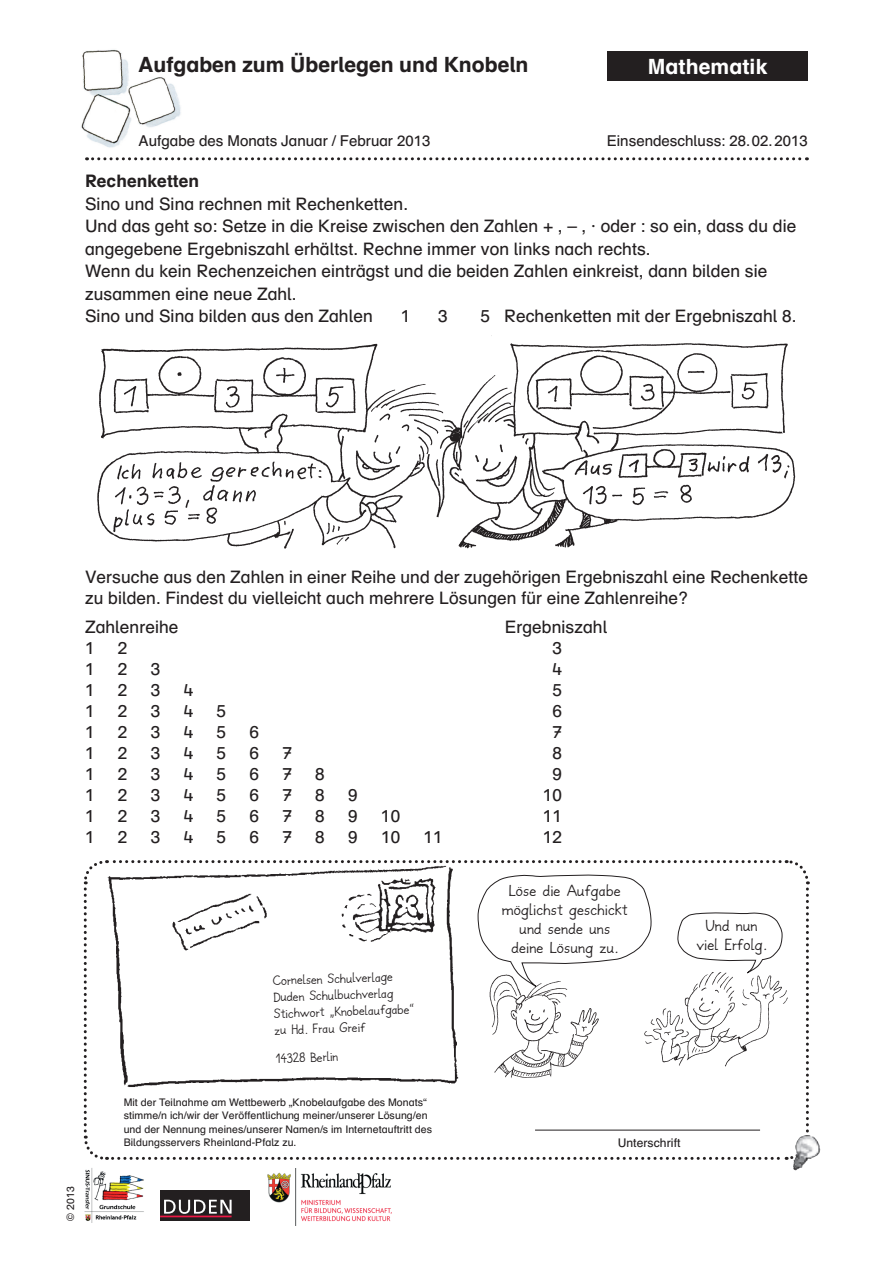
<style>
.page{position:relative;width:893px;height:1263px;background:#fff}
.page>*{position:absolute;margin:0;border:0;box-sizing:border-box;transform-origin:0 0}
.t1{font:700 21px "Schulbuch Paetec";color:#231f20}
.t2{font:700 21px "Schulbuch Paetec";letter-spacing:.005em;color:#fff}
.t3{font:17.25px/22.5px "Schulbuch Paetec";letter-spacing:.005em;color:#231f20}
.t4{font:700 17.25px "Schulbuch Paetec";letter-spacing:.005em;color:#231f20}
.t5{font:16.35px/19px "Funkey";letter-spacing:.005em;color:#231f20;text-align:center}
.t6{font:15px "Schulbuch Paetec";color:#231f20}
.t7{font:13.5px/16.5px "Funkey";color:#231f20}
.t8{font:12px "Schulbuch Paetec";letter-spacing:.005em;color:#231f20}
.t9{font:10.5px/13.5px "Schulbuch Paetec";letter-spacing:.005em;color:#231f20}
</style>
<div class="page">
<img style="left:793px;top:1135px;width:27px;height:35px">
<svg style="left:83px;top:860px;width:727px;height:301px"></svg>
<img style="left:643px;top:972px;width:144px;height:96px">
<img style="left:101px;top:866px;width:365px;height:231px">
<div style="left:160px;top:1190px;width:90px;height:30px;background:#231f20"></div>
<hr style="left:160px;top:1215px;width:72px;height:2px;background:#ed1845">
<svg style="left:164px;top:1200px;width:68px;height:14px"></svg>
<img style="left:85px;top:1168px;width:59px;height:55px">
<img style="left:267px;top:1169px;width:125px;height:56px">
<hr style="left:535px;top:1130px;width:225px;height:1px;background:#231f20">
<img style="left:81px;top:49px;width:100px;height:99px">
<div style="left:607px;top:51px;width:201px;height:30px;background:#231f20"></div>
<svg style="left:87px;top:157px;width:720px;height:3px"></svg>
<img style="left:97px;top:335px;width:699px;height:214px">
<p class="t1" style="left:138px;top:51px;width:392px">Aufgaben zum Überlegen und Knobeln</p>
<p class="t2" style="left:648px;top:53px;width:121px">Mathematik</p>
<p class="t6" style="left:139px;top:131px;width:293px">Aufgabe des Monats Januar / Februar 2013</p>
<p class="t6" style="left:607px;top:131px;width:203px">Einsendeschluss: 28.02.2013</p>
<p class="t4" style="left:85px;top:170px;width:116px">Rechenketten</p>
<p class="t3" style="left:85px;top:192px;width:713px">Sino und Sina rechnen mit Rechenketten.<br>Und das geht so: Setze in die Kreise zwischen den Zahlen + , – , · oder : so ein, dass du die angegebene Ergebniszahl erhältst. Rechne immer von links nach rechts.<br>Wenn du kein Rechenzeichen einträgst und die beiden Zahlen einkreist, dann bilden sie zusammen eine neue Zahl.<br>Sino und Sina bilden aus den Zahlen</p>
<p class="t3" style="left:401px;top:304px;width:11px">1</p>
<p class="t3" style="left:438px;top:304px;width:11px">3</p>
<p class="t3" style="left:480px;top:304px;width:318px">5 Rechenketten mit der Ergebniszahl 8.</p>
<p class="t3" style="left:85px;top:566px;width:724px;line-height:21px">Versuche aus den Zahlen in einer Reihe und der zugehörigen Ergebniszahl eine Rechenkette zu bilden. Findest du vielleicht auch mehrere Lösungen für eine Zahlenreihe?</p>
<p class="t3" style="left:85px;top:615px;width:95px">Zahlenreihe</p>
<p class="t3" style="left:505px;top:615px;width:104px">Ergebniszahl</p>
<p class="t3" style="left:85px;top:636px;width:11px">1</p>
<p class="t3" style="left:118px;top:636px;width:11px">2</p>
<p class="t3" style="left:552px;top:636px;width:11px">3</p>
<p class="t3" style="left:85px;top:657px;width:11px">1</p>
<p class="t3" style="left:118px;top:657px;width:11px">2</p>
<p class="t3" style="left:151px;top:657px;width:11px">3</p>
<p class="t3" style="left:552px;top:657px;width:11px">4</p>
<p class="t3" style="left:85px;top:678px;width:11px">1</p>
<p class="t3" style="left:118px;top:678px;width:11px">2</p>
<p class="t3" style="left:151px;top:678px;width:11px">3</p>
<p class="t3" style="left:184px;top:678px;width:11px">4</p>
<p class="t3" style="left:552px;top:678px;width:11px">5</p>
<p class="t3" style="left:85px;top:699px;width:11px">1</p>
<p class="t3" style="left:118px;top:699px;width:11px">2</p>
<p class="t3" style="left:151px;top:699px;width:11px">3</p>
<p class="t3" style="left:184px;top:699px;width:11px">4</p>
<p class="t3" style="left:217px;top:699px;width:11px">5</p>
<p class="t3" style="left:552px;top:699px;width:11px">6</p>
<p class="t3" style="left:85px;top:720px;width:11px">1</p>
<p class="t3" style="left:118px;top:720px;width:11px">2</p>
<p class="t3" style="left:151px;top:720px;width:11px">3</p>
<p class="t3" style="left:184px;top:720px;width:11px">4</p>
<p class="t3" style="left:217px;top:720px;width:11px">5</p>
<p class="t3" style="left:249px;top:720px;width:11px">6</p>
<p class="t3" style="left:552px;top:720px;width:11px">7</p>
<p class="t3" style="left:85px;top:741px;width:11px">1</p>
<p class="t3" style="left:118px;top:741px;width:11px">2</p>
<p class="t3" style="left:151px;top:741px;width:11px">3</p>
<p class="t3" style="left:184px;top:741px;width:11px">4</p>
<p class="t3" style="left:217px;top:741px;width:11px">5</p>
<p class="t3" style="left:249px;top:741px;width:11px">6</p>
<p class="t3" style="left:282px;top:741px;width:11px">7</p>
<p class="t3" style="left:552px;top:741px;width:11px">8</p>
<p class="t3" style="left:85px;top:762px;width:11px">1</p>
<p class="t3" style="left:118px;top:762px;width:11px">2</p>
<p class="t3" style="left:151px;top:762px;width:11px">3</p>
<p class="t3" style="left:184px;top:762px;width:11px">4</p>
<p class="t3" style="left:217px;top:762px;width:11px">5</p>
<p class="t3" style="left:249px;top:762px;width:11px">6</p>
<p class="t3" style="left:282px;top:762px;width:11px">7</p>
<p class="t3" style="left:315px;top:762px;width:11px">8</p>
<p class="t3" style="left:552px;top:762px;width:11px">9</p>
<p class="t3" style="left:85px;top:783px;width:11px">1</p>
<p class="t3" style="left:118px;top:783px;width:11px">2</p>
<p class="t3" style="left:151px;top:783px;width:11px">3</p>
<p class="t3" style="left:184px;top:783px;width:11px">4</p>
<p class="t3" style="left:217px;top:783px;width:11px">5</p>
<p class="t3" style="left:249px;top:783px;width:11px">6</p>
<p class="t3" style="left:282px;top:783px;width:11px">7</p>
<p class="t3" style="left:315px;top:783px;width:11px">8</p>
<p class="t3" style="left:348px;top:783px;width:11px">9</p>
<p class="t3" style="left:543px;top:783px;width:21px">10</p>
<p class="t3" style="left:85px;top:804px;width:11px">1</p>
<p class="t3" style="left:118px;top:804px;width:11px">2</p>
<p class="t3" style="left:151px;top:804px;width:11px">3</p>
<p class="t3" style="left:184px;top:804px;width:11px">4</p>
<p class="t3" style="left:217px;top:804px;width:11px">5</p>
<p class="t3" style="left:249px;top:804px;width:11px">6</p>
<p class="t3" style="left:282px;top:804px;width:11px">7</p>
<p class="t3" style="left:315px;top:804px;width:11px">8</p>
<p class="t3" style="left:348px;top:804px;width:11px">9</p>
<p class="t3" style="left:381px;top:804px;width:21px">10</p>
<p class="t3" style="left:543px;top:804px;width:21px">11</p>
<p class="t3" style="left:85px;top:825px;width:11px">1</p>
<p class="t3" style="left:118px;top:825px;width:11px">2</p>
<p class="t3" style="left:151px;top:825px;width:11px">3</p>
<p class="t3" style="left:184px;top:825px;width:11px">4</p>
<p class="t3" style="left:217px;top:825px;width:11px">5</p>
<p class="t3" style="left:249px;top:825px;width:11px">6</p>
<p class="t3" style="left:282px;top:825px;width:11px">7</p>
<p class="t3" style="left:315px;top:825px;width:11px">8</p>
<p class="t3" style="left:348px;top:825px;width:11px">9</p>
<p class="t3" style="left:381px;top:825px;width:21px">10</p>
<p class="t3" style="left:424px;top:825px;width:21px">11</p>
<p class="t3" style="left:543px;top:825px;width:21px">12</p>
<p class="t9" style="left:64px;top:1220px;width:36px;rotate:-90deg">© 2013</p>
<p class="t7" style="left:273px;top:973px;width:142px;rotate:-2deg">Cornelsen Schulverlage<br>Duden Schulbuchverlag<br>Stichwort „Knobelaufgabe“ zu Hd. Frau Greif</p>
<p class="t7" style="left:275px;top:1051px;width:64px;rotate:-2deg">14328 Berlin</p>
<p class="t9" style="left:124px;top:1095px;width:310px">Mit der Teilnahme am Wettbewerb „Knobelaufgabe des Monats“ stimme/n ich/wir der Veröffentlichung meiner/unserer Lösung/en und der Nennung meines/unserer Namen/s im Internetauftritt des Bildungsservers Rheinland-Pfalz zu.</p>
<p class="t5" style="left:502px;top:882px;width:127px">Löse die Aufgabe möglichst geschickt und sende uns deine Lösung zu.</p>
<p class="t5" style="left:697px;top:917px;width:72px">Und nun viel Erfolg.</p>
<p class="t8" style="left:618px;top:1136px;width:64px">Unterschrift</p>
</div>
